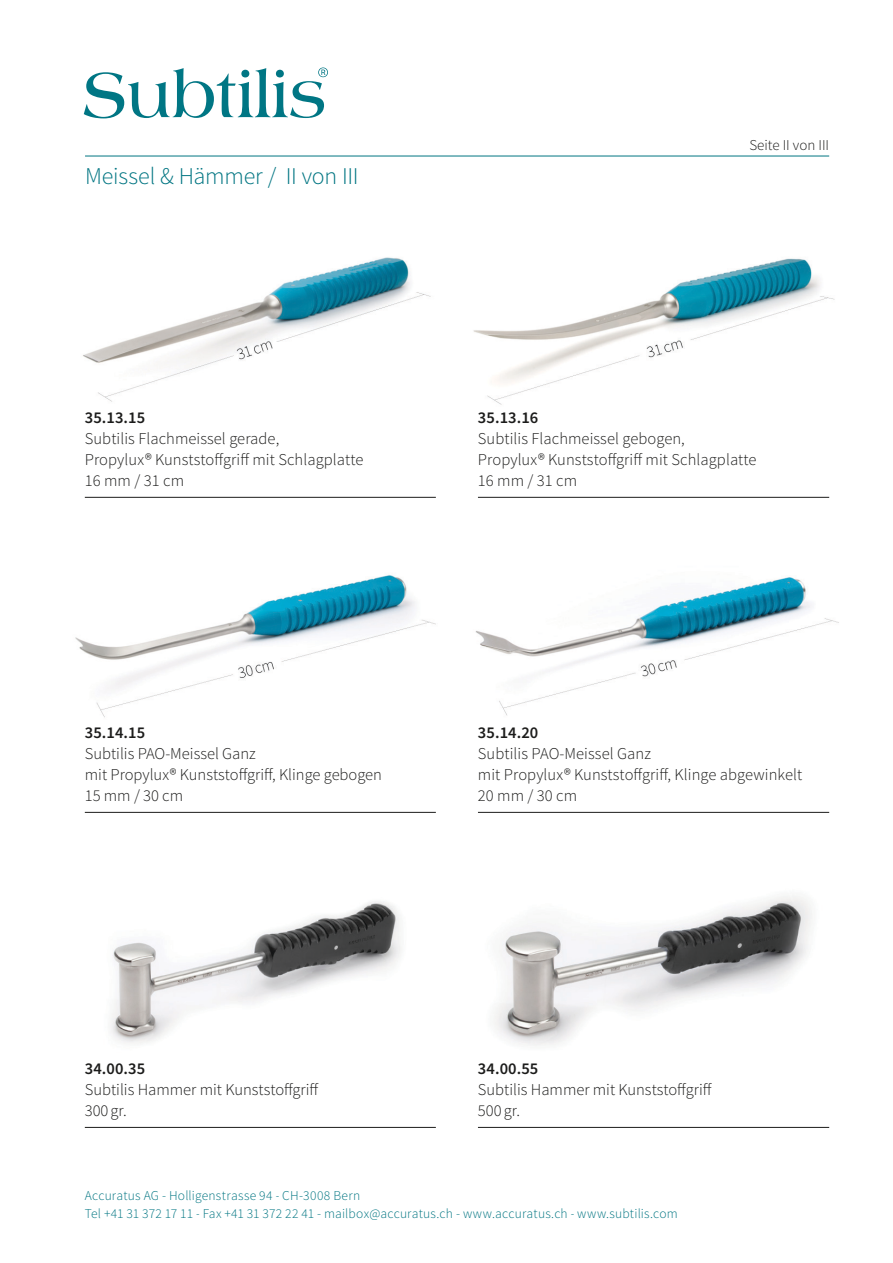
<style>
.page{position:relative;width:893px;height:1263px;background:#fff}
.page>*{position:absolute;margin:0;border:0;box-sizing:border-box;transform-origin:0 0}
.t1{font:300 24px "Source Sans Pro";letter-spacing:-.01em;color:#007582}
.t2{font:300 16.5px/21px "Source Sans Pro";letter-spacing:.005em;color:#1c1c1b}
.t3{font:600 16.5px "Source Sans Pro";letter-spacing:.005em;color:#1c1c1b}
.t4{font:300 15px "Source Sans Pro";color:#1c1c1b}
.t5{font:300 13.5px/18px "Source Sans Pro";letter-spacing:.015em;color:#007582}
</style>
<div class="page">
<img style="left:75px;top:575px;width:361px;height:143px">
<img style="left:110px;top:901px;width:291px;height:143px">
<img style="left:83px;top:257px;width:348px;height:145px">
<img style="left:475px;top:577px;width:364px;height:139px">
<img style="left:473px;top:258px;width:362px;height:147px">
<hr style="left:478px;top:497px;width:351px;height:1px;background:#1c1c1b">
<hr style="left:478px;top:812px;width:351px;height:1px;background:#1c1c1b">
<hr style="left:478px;top:1127px;width:351px;height:1px;background:#1c1c1b">
<hr style="left:85px;top:497px;width:351px;height:1px;background:#1c1c1b">
<hr style="left:85px;top:812px;width:351px;height:1px;background:#1c1c1b">
<hr style="left:85px;top:1127px;width:351px;height:1px;background:#1c1c1b">
<hr style="left:85px;top:156px;width:744px;height:1px;background:#007582">
<svg style="left:84px;top:68px;width:244px;height:50px"></svg>
<img style="left:494px;top:895px;width:318px;height:151px">
<h1 class="t1" style="left:85px;top:161px;width:275px">Meissel &amp; Hämmer / II von III</h1>
<p class="t3" style="left:85px;top:407px;width:62px">35.13.15</p>
<p class="t2" style="left:85px;top:428px;width:280px">Subtilis Flachmeissel gerade,<br>Propylux® Kunststoffgriff mit Schlagplatte<br>16 mm / 31 cm</p>
<p class="t3" style="left:85px;top:722px;width:62px">35.14.15</p>
<p class="t2" style="left:85px;top:743px;width:299px">Subtilis PAO-Meissel Ganz<br>mit Propylux® Kunststoffgriff, Klinge gebogen<br>15 mm / 30 cm</p>
<p class="t4" style="left:749px;top:136px;width:81px">Seite II von III</p>
<p class="t3" style="left:478px;top:407px;width:62px">35.13.16</p>
<p class="t2" style="left:478px;top:428px;width:280px">Subtilis Flachmeissel gebogen,<br>Propylux® Kunststoffgriff mit Schlagplatte<br>16 mm / 31 cm</p>
<p class="t3" style="left:478px;top:722px;width:62px">35.14.20</p>
<p class="t2" style="left:478px;top:743px;width:326px">Subtilis PAO-Meissel Ganz<br>mit Propylux® Kunststoffgriff, Klinge abgewinkelt<br>20 mm / 30 cm</p>
<p class="t3" style="left:85px;top:1058px;width:62px">34.00.35</p>
<p class="t2" style="left:85px;top:1079px;width:235px">Subtilis Hammer mit Kunststoffgriff<br>300 gr.</p>
<p class="t3" style="left:478px;top:1058px;width:62px">34.00.55</p>
<p class="t2" style="left:478px;top:1079px;width:235px">Subtilis Hammer mit Kunststoffgriff<br>500 gr.</p>
<p class="t5" style="left:85px;top:1186px;width:594px">Accuratus AG - Holligenstrasse 94 - CH-3008 Bern<br>Tel +41 31 372 17 11 - Fax +41 31 372 22 41 - mailbox@accuratus.ch - www.accuratus.ch - www.subtilis.com</p>
</div>
